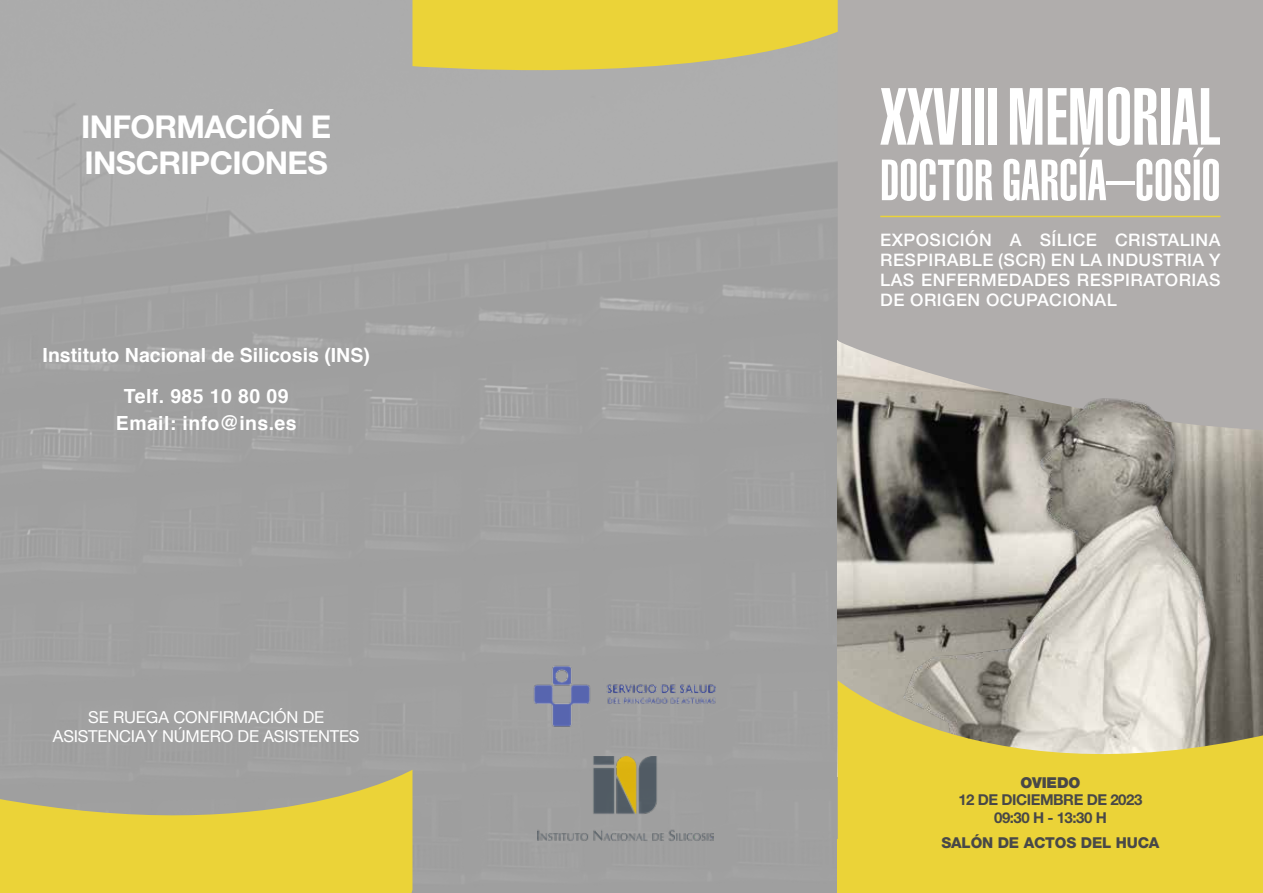
<style>
.page{position:relative;width:1263px;height:893px;background:#fff}
.page>*{position:absolute;margin:0;border:0;box-sizing:border-box;transform-origin:0 0}
.t1{font:79.5px "Helvetica LT Std Ultra Comp";color:#fff}
.t2{font:57px "Helvetica LT Std Ultra Comp";color:#fff}
.t3{font:700 31.5px/36.2px "Helvetica Neue CE";letter-spacing:-.02em;color:#fff}
.t4{font:700 19.5px/40.3px "Helvetica";color:#fff;text-align:center}
.t5{font:700 19.5px "Helvetica";letter-spacing:.02em;color:#fff}
.t6{font:500 17.25px/19.8px "Helvetica Neue CE";letter-spacing:.025em;color:#fff;text-align:justify}
.t7{font:16.5px/19px "Helvetica Neue CE";letter-spacing:-.01em;color:#fff;text-align:center}
.t8{font:700 15px/17.2px "Helvetica Neue CE";letter-spacing:-.03em;color:#484848;text-align:center}
.t9{font:800 15px "Helvetica Neue CE";letter-spacing:-.01em;color:#484848}
.t10{font:900 15px "Helvetica Neue CE";letter-spacing:-.01em;color:#484848}
</style>
<div class="page">
<img style="left:0;top:0;width:838px;height:893px">
<img style="left:529px;top:655px;width:192px;height:77px">
<svg style="left:412px;top:0;width:426px;height:87px;background:#d9c859"></svg>
<img style="left:838px;top:433px;width:425px;height:183px">
<svg style="left:0;top:730px;width:412px;height:163px;background:#c8bb67"></svg>
<svg style="left:838px;top:0;width:425px;height:433px;background:#adaaa8"></svg>
<hr style="left:880px;top:216px;width:340px;height:1px;background:#ebd338">
<svg style="left:838px;top:616px;width:425px;height:277px;background:#d3c469"></svg>
<h3 class="t3" style="left:81px;top:109px;width:252px">INFORMACIÓN E<br>INSCRIPCIONES</h3>
<p class="t4" style="left:43px;top:336px;width:329px">Instituto Nacional de Silicosis (INS)<br>Telf. 985 10 80 09</p>
<p class="t5" style="left:116px;top:408px;width:182px">Email: info@ins.es</p>
<p class="t7" style="left:53px;top:708px;width:308px">SE RUEGA CONFIRMACIÓN DE<br>ASISTENCIA Y NÚMERO DE ASISTENTES</p>
<h1 class="t1" style="left:880px;top:71px;width:342px">XXVIII MEMORIAL</h1>
<h2 class="t2" style="left:880px;top:147px;width:342px">DOCTOR GARCÍA–COSÍO</h2>
<p class="t6" style="left:880px;top:230px;width:342px">EXPOSICIÓN A SÍLICE CRISTALINA RESPIRABLE (SCR) EN LA INDUSTRIA Y LAS ENFERMEDADES RESPIRATORIAS DE ORIGEN OCUPACIONAL</p>
<p class="t10" style="left:1020px;top:773px;width:62px">OVIEDO</p>
<p class="t8" style="left:958px;top:791px;width:185px">12 DE DICIEMBRE DE 2023<br>09:30 H - 13:30 H</p>
<p class="t9" style="left:941px;top:834px;width:220px">SALÓN DE ACTOS DEL HUCA</p>
</div>
